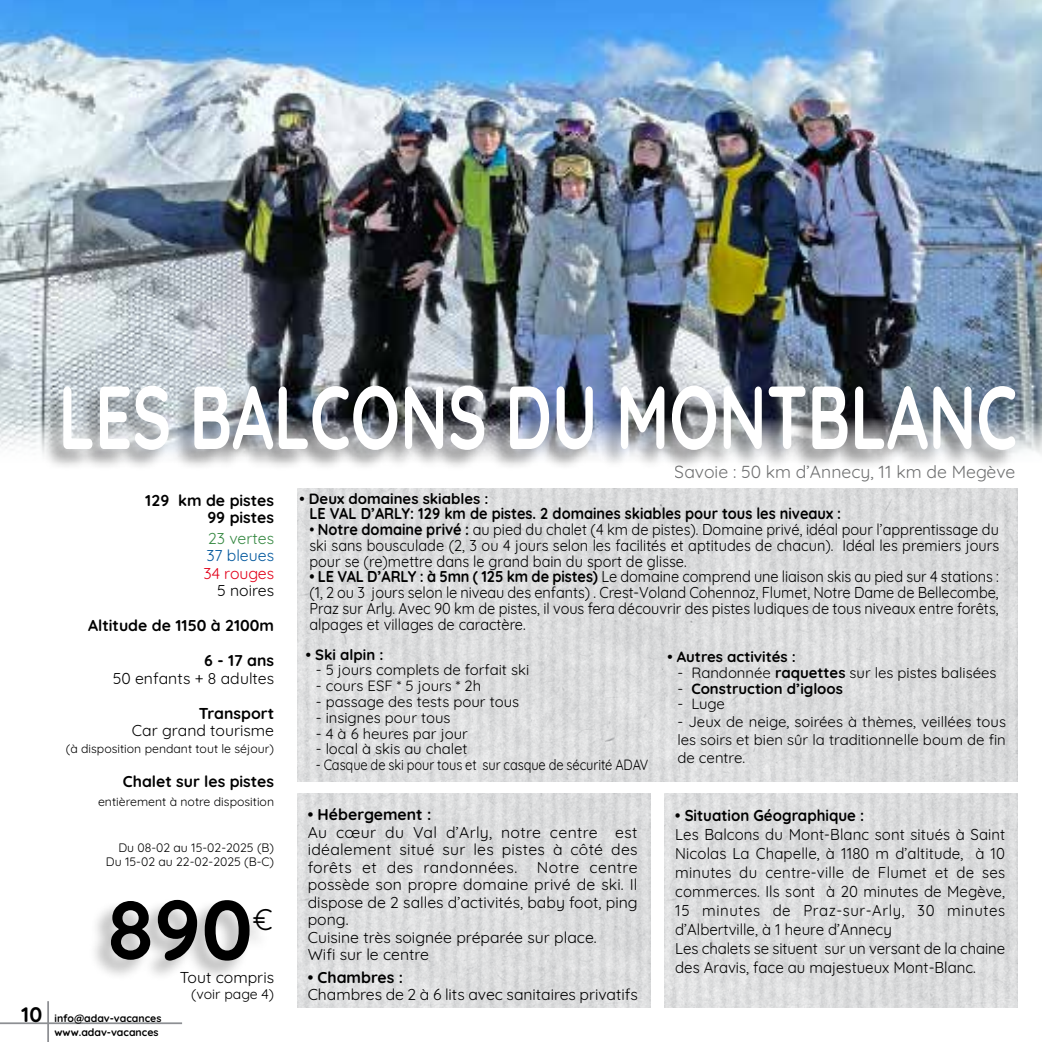
<style>
.page{position:relative;width:1042px;height:1042px;background:#fff}
.page>*{position:absolute;margin:0;border:0;box-sizing:border-box;transform-origin:0 0}
.t1{font:700 89.25px "Quicksand";color:#fff;scale:.73 1}
.t2{font:700 84px "Quicksand";color:#000}
.t3{font:29.75px "Quicksand";color:#000}
.t4{font:17.5px "Quicksand";color:#707172}
.t5{font:15.75px/15.8px "Quicksand";color:#000;text-align:justify;scale:.92 1}
.t6{font:15.75px/17.5px "Quicksand";color:#000;text-align:justify}
.t7{font:15.75px/18.9px "Quicksand";color:#000;scale:.95 1}
.t8{font:700 15.75px/17.5px "Quicksand";color:#000;text-align:right}
.t9{font:700 15.75px "Quicksand";color:#000;scale:.92 1}
.t10{font:700 15.75px "Quicksand";color:#000;scale:.95 1}
.t11{font:15.75px "Quicksand";color:#378943}
.t12{font:15.75px "Quicksand";color:#00579d}
.t13{font:15.75px "Quicksand";letter-spacing:-.005em;color:#e2001a}
.t14{font:14.88px/17.8px "Quicksand";color:#000;text-align:justify}
.t15{font:700 14.88px "Quicksand";color:#000}
.t16{font:14.88px "Quicksand";color:#000;scale:.86 1}
.t17{font:14px "Quicksand";color:#000}
.t18{font:12.25px/14.7px "Quicksand";color:#000;text-align:right}
.t19{font:700 10.5px/14.2px "Quicksand";color:#000;text-align:right}
.s1{font-size:21px}
.s2{font-weight:700}
.s3{font-weight:400}
</style>
<div class="page">
<img style="left:0;top:0;width:1042px;height:454px">
<div style="left:41px;top:385px;width:975px;height:87px;background:#000;opacity:.4"></div>
<div style="left:89px;top:899px;width:183px;height:83px;background:#000;opacity:.3"></div>
<img style="left:298px;top:794px;width:352px;height:213px">
<img style="left:665px;top:794px;width:352px;height:213px">
<img style="left:298px;top:489px;width:719px;height:292px">
<hr style="left:0;top:1022px;width:182px;height:2px;background:#8d8f93">
<hr style="left:47px;top:1001px;width:2px;height:41px;background:#8d8f93">
<h1 class="t1" style="left:58px;top:348px;width:1315px">LES BALCONS DU MONTBLANC</h1>
<p class="t4" style="left:675px;top:458px;width:342px">Savoie : 50 km d’Annecy, 11 km de Megève</p>
<p class="t8" style="left:145px;top:490px;width:130px">129 km de pistes<br>99 pistes</p>
<p class="t11" style="left:208px;top:526px;width:68px">23 vertes</p>
<p class="t12" style="left:206px;top:543px;width:69px">37 bleues</p>
<p class="t13" style="left:203px;top:561px;width:72px">34 rouges</p>
<p class="t6" style="left:217px;top:580px;width:58px">5 noires</p>
<p class="t8" style="left:88px;top:615px;width:187px">Altitude de 1150 à 2100m</p>
<p class="t8" style="left:204px;top:650px;width:71px">6 - 17 ans</p>
<p class="t6" style="left:113px;top:668px;width:163px">50 enfants + 8 adultes</p>
<p class="t8" style="left:199px;top:703px;width:77px">Transport</p>
<p class="t6" style="left:132px;top:720px;width:144px">Car grand tourisme</p>
<p class="t18" style="left:66px;top:740px;width:210px">(à disposition pendant tout le séjour)</p>
<p class="t8" style="left:123px;top:771px;width:153px">Chalet sur les pistes</p>
<p class="t18" style="left:98px;top:793px;width:178px">entièrement à notre disposition</p>
<p class="t18" style="left:106px;top:838px;width:170px">Du 08-02 au 15-02-2025 (B)<br>Du 15-02 au 22-02-2025 (B-C)</p>
<h2 class="t2" style="left:108px;top:865px;width:147px">890</h2>
<h3 class="t3" style="left:253px;top:896px;width:21px">€</h3>
<p class="t19" style="left:21px;top:1009px;width:142px"><span class="s1">10</span> info@adav-vacances www.adav-vacances</p>
<p class="t6" style="left:180px;top:967px;width:96px">Tout compris</p>
<p class="t17" style="left:191px;top:983px;width:85px">(voir page 4)</p>
<p class="t15" style="left:299px;top:487px;width:191px">• Deux domaines skiables :</p>
<p class="t9" style="left:309px;top:501px;width:579px">LE VAL D’ARLY: 129 km de pistes. 2 domaines skiables pour tous les niveaux :</p>
<p class="t5" style="left:309px;top:520px;width:751px">• <span class="s2">Notre domaine privé :</span> au pied du chalet (4 km de pistes). Domaine privé, idéal pour l’apprentissage du ski sans bousculade (2, 3 ou 4 jours selon les facilités et aptitudes de chacun). Idéal les premiers jours pour se (re)mettre dans le grand bain du sport de glisse.</p>
<p class="t5" style="left:309px;top:567px;width:751px"><span class="s2">• LE VAL D’ARLY : à 5mn ( 125 km de pistes)</span> Le domaine comprend une liaison skis au pied sur 4 stations : (1, 2 ou 3 jours selon le niveau des enfants) . Crest-Voland Cohennoz, Flumet, Notre Dame de Bellecombe, Praz sur Arly. Avec 90 km de pistes, il vous fera découvrir des pistes ludiques de tous niveaux entre forêts, alpages et villages de caractère.</p>
<p class="t15" style="left:306px;top:643px;width:79px">• Ski alpin :</p>
<p class="t14" style="left:316px;top:660px;width:215px">- 5 jours complets de forfait ski</p>
<p class="t14" style="left:316px;top:675px;width:167px">- cours ESF * 5 jours * 2h</p>
<p class="t14" style="left:316px;top:691px;width:205px">- passage des tests pour tous</p>
<p class="t14" style="left:316px;top:707px;width:136px">- insignes pour tous</p>
<p class="t14" style="left:316px;top:723px;width:154px">- 4 à 6 heures par jour</p>
<p class="t14" style="left:316px;top:738px;width:153px">- local à skis au chalet</p>
<p class="t16" style="left:316px;top:753px;width:388px">- Casque de ski pour tous et sur casque de sécurité ADAV</p>
<p class="t15" style="left:667px;top:645px;width:130px">• Autres activités :</p>
<p class="t14" style="left:677px;top:662px;width:321px">- Randonnée <span class="s2">raquettes</span> sur les pistes balisées</p>
<p class="t15" style="left:677px;top:677px;width:167px"><span class="s3">-</span> Construction d’igloos</p>
<p class="t14" style="left:677px;top:694px;width:49px">- Luge</p>
<p class="t14" style="left:677px;top:711px;width:330px">- Jeux de neige, soirées à thèmes, veillées tous les soirs et bien sûr la traditionnelle boum de fin de centre.</p>
<p class="t8" style="left:308px;top:804px;width:125px">• Hébergement :</p>
<p class="t6" style="left:308px;top:822px;width:331px">Au cœur du Val d’Arly, notre centre est idéalement situé sur les pistes à côté des forêts et des randonnées.</p>
<p class="t6" style="left:308px;top:857px;width:331px;text-align:left;text-indent:229px">Notre centre possède son propre domaine privé de ski. Il dispose de 2 salles d’activités, baby foot, ping pong.<br>Cuisine très soignée préparée sur place.<br>Wifi sur le centre</p>
<p class="t8" style="left:308px;top:967px;width:97px">• Chambres :</p>
<p class="t6" style="left:308px;top:984px;width:331px">Chambres de 2 à 6 lits avec sanitaires privatifs</p>
<p class="t10" style="left:675px;top:803px;width:201px">• Situation Géographique :</p>
<p class="t7" style="left:675px;top:823px;width:349px">Les Balcons du Mont-Blanc sont situés à Saint Nicolas La Chapelle, à 1180 m d’altitude, à 10 minutes du centre-ville de Flumet et de ses commerces. Ils sont à 20 minutes de Megève, 15 minutes de Praz-sur-Arly, 30 minutes d’Albertville, à 1 heure d’Annecy<br>Les chalets se situent sur un versant de la chaine des Aravis, face au majestueux Mont-Blanc.</p>
</div>
